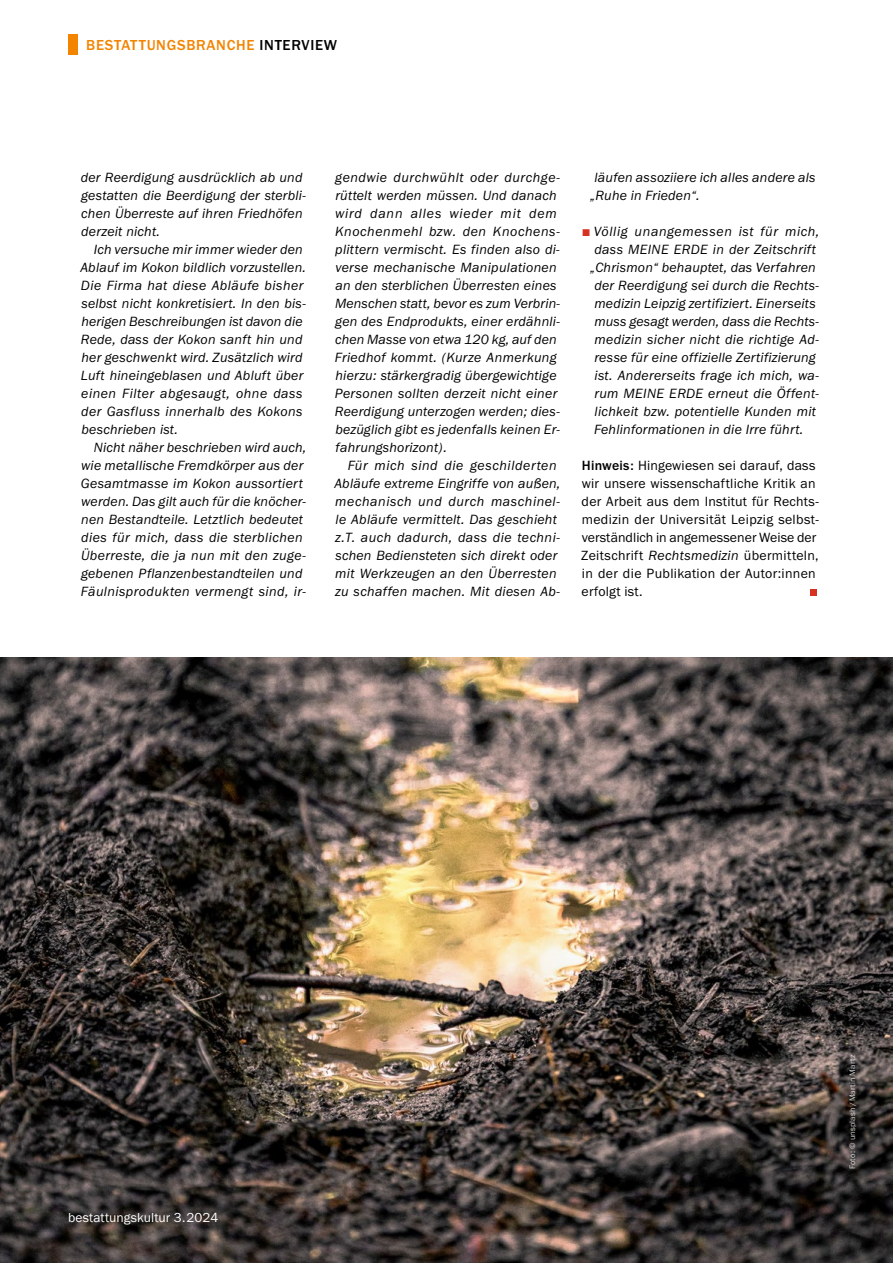
<style>
.page{position:relative;width:893px;height:1263px;background:#fff}
.page>*{position:absolute;margin:0;border:0;box-sizing:border-box;transform-origin:0 0}
.t1{font:500 15px "Franklin Gothic URW";letter-spacing:.045em;color:#f28400}
.t2{font:13.8px/18px "Franklin Gothic URW Boo Ita";letter-spacing:.02em;color:#000}
.t3{font:13.8px/18px "Franklin Gothic URW Boo";letter-spacing:.02em;color:#000}
.t4{font:13.8px "Franklin Gothic URW Boo Ita";letter-spacing:.045em;color:#000}
.t5{font:13.5px "Franklin Gothic URW Boo";letter-spacing:.01em;color:#fff}
.t6{font:8.25px "Franklin Gothic URW Boo";letter-spacing:.015em;color:#fff}
.s1{color:#000}
.s2{color:#d73121}
.s3{font-family:"Franklin Gothic URW";font-weight:500}
.s4{font-family:"Franklin Gothic URW Boo Ita"}
</style>
<div class="page">
<div style="left:810px;top:589px;width:6px;height:7px;background:#d73121"></div>
<img style="left:0;top:657px;width:893px;height:606px">
<div style="left:68px;top:34px;width:9px;height:21px;background:#f28400"></div>
<p class="t1" style="left:86px;top:35px;width:252px">BESTATTUNGSBRANCHE <span class="s1">INTERVIEW</span></p>
<p class="t2" style="left:81px;top:168px;width:227px">der Reerdigung ausdrücklich ab und gestatten die Beerdigung der sterbli&shy;chen Überreste auf ihren Friedhöfen derzeit nicht.</p>
<p class="t2" style="left:80px;top:240px;width:227px;text-indent:13px">Ich versuche mir immer wieder den Ablauf im Kokon bildlich vorzustellen.<br>Die Firma hat diese Abläufe bisher selbst nicht konkretisiert. In den bis&shy;herigen Beschreibungen ist davon die Rede, dass der Kokon sanft hin und her geschwenkt wird. Zusätzlich wird Luft hineingeblasen und Abluft über einen Filter abgesaugt, ohne dass der Gasfluss innerhalb des Kokons beschrieben ist.</p>
<p class="t2" style="left:81px;top:438px;width:227px;text-indent:13px">Nicht näher beschrieben wird auch, wie metallische Fremdkörper aus der Gesamtmasse im Kokon aussortiert werden. Das gilt auch für die knöcher&shy;nen Bestandteile. Letztlich bedeutet dies für mich, dass die sterblichen Überreste, die ja nun mit den zuge&shy;gebenen Pflanzenbestandteilen und Fäulnisprodukten vermengt sind, ir-</p>
<p class="t2" style="left:335px;top:168px;width:226px">gendwie durchwühlt oder durchge&shy;rüttelt werden müssen. Und danach wird dann alles wieder mit dem Knochenmehl bzw. den Knochens&shy;plittern vermischt. Es finden also di&shy;verse mechanische Manipulationen an den sterblichen Überresten eines Menschen statt, bevor es zum Verbrin&shy;gen des Endprodukts, einer erdähnli&shy;chen Masse von etwa 120 kg, auf den Friedhof kommt. (Kurze Anmerkung hierzu: stärkergradig übergewichtige Personen sollten derzeit nicht einer Reerdigung unterzogen werden; dies&shy;bezüglich gibt es jedenfalls keinen Er&shy;fahrungshorizont).</p>
<p class="t2" style="left:334px;top:456px;width:227px;text-indent:13px">Für mich sind die geschilderten Abläufe extreme Eingriffe von außen, mechanisch und durch maschinel&shy;le Abläufe vermittelt. Das geschieht z.T. auch dadurch, dass die techni&shy;schen Bediensteten sich direkt oder mit Werkzeugen an den Überresten zu schaffen machen. Mit diesen Ab-</p>
<p class="t2" style="left:590px;top:168px;width:227px;text-indent:4px">läufen assoziiere ich alles andere als „Ruhe in Frieden“.</p>
<p class="t4" style="left:583px;top:223px;width:238px"><span class="s2">■</span> Völlig unangemessen ist für mich,</p>
<p class="t2" style="left:594px;top:240px;width:223px">dass MEINE ERDE in der Zeitschrift</p>
<p class="t2" style="left:590px;top:258px;width:227px">„Chrismon“ behauptet, das Verfahren</p>
<p class="t2" style="left:594px;top:276px;width:226px">der Reerdigung sei durch die Rechts-</p>
<p class="t2" style="left:594px;top:294px;width:223px">medizin Leipzig zertifiziert. Einerseits</p>
<p class="t2" style="left:594px;top:312px;width:226px">muss gesagt werden, dass die Rechts-</p>
<p class="t2" style="left:594px;top:330px;width:226px">medizin sicher nicht die richtige Ad-</p>
<p class="t2" style="left:594px;top:348px;width:223px">resse für eine offizielle Zertifizierung</p>
<p class="t2" style="left:595px;top:366px;width:226px">ist. Andererseits frage ich mich, wa-</p>
<p class="t2" style="left:594px;top:384px;width:226px">rum MEINE ERDE erneut die Öffent-</p>
<p class="t2" style="left:595px;top:402px;width:223px">lichkeit bzw. potentielle Kunden mit</p>
<p class="t2" style="left:594px;top:420px;width:211px">Fehlinformationen in die Irre führt.</p>
<p class="t3" style="left:581px;top:456px;width:239px"><span class="s3">Hinweis:</span> Hingewiesen sei darauf, dass wir unsere wissenschaftliche Kritik an der Arbeit aus dem Institut für Rechts&shy;medizin der Universität Leipzig selbst&shy;verständlich in angemessener Weise der Zeitschrift <span class="s4">Rechtsmedizin</span> übermitteln, in der die Publikation der Autor:innen erfolgt ist.</p>
<p class="t5" style="left:68px;top:1209px;width:152px">bestattungskultur 3.2024</p>
<p class="t6" style="left:847px;top:1169px;width:116px;rotate:-90deg">Foto: © unsplash /Martin Martz</p>
</div>
